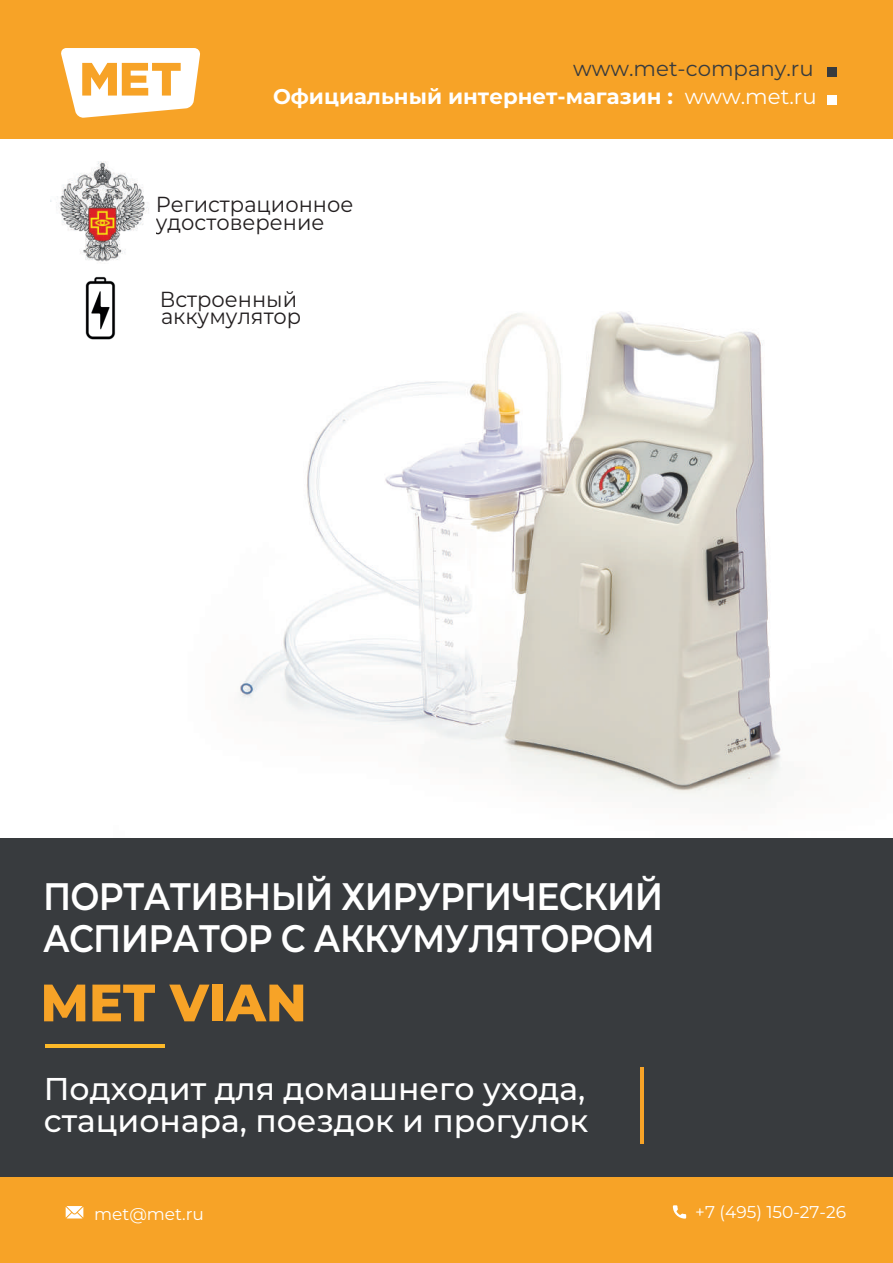
<style>
.page{position:relative;width:893px;height:1263px;background:#fff}
.page>*{position:absolute;margin:0;border:0;box-sizing:border-box;transform-origin:0 0}
.t1{font:800 52.5px "Montserrat";color:#f7a327}
.t2{font:600 38.25px/41.4px "Montserrat";letter-spacing:-.02em;color:#fff;scale:.9 1}
.t3{font:500 31.5px/31.5px "Montserrat";color:#fff}
.t4{font:21.75px/17.7px "Montserrat";color:#231f20}
.t5{font:700 21.3px/28.3px "Montserrat";color:#fff;text-align:right}
.t6{font:16.95px "Montserrat";color:#fff}
.s1{font-weight:400;color:#383b3e}
.s2{font-weight:400}
</style>
<div class="page">
<div style="left:0;top:0;width:893px;height:139px;background:#f7a327"></div>
<div style="left:827px;top:67px;width:10px;height:10px;background:#383b3e"></div>
<div style="left:828px;top:95px;width:9px;height:9px;background:#fff"></div>
<div style="left:0;top:838px;width:893px;height:415px;background:#383b3e"></div>
<div style="left:0;top:1178px;width:893px;height:85px;background:#f7a327"></div>
<svg style="left:61px;top:48px;width:139px;height:70px"></svg>
<svg style="left:673px;top:1205px;width:13px;height:13px"></svg>
<svg style="left:66px;top:1206px;width:17px;height:12px"></svg>
<hr style="left:640px;top:1067px;width:4px;height:76px;background:#f7a327">
<hr style="left:46px;top:1045px;width:119px;height:3px;background:#fdb928">
<img style="left:240px;top:312px;width:541px;height:487px">
<img style="left:85px;top:276px;width:31px;height:64px">
<img style="left:51px;top:162px;width:98px;height:100px">
<p class="t5" style="left:273px;top:54px;width:545px"><span class="s1">www.met-company.ru<br></span>Официальный интернет-магазин : <span class="s2">www.met.ru</span></p>
<p class="t4" style="left:156px;top:195px;width:199px">Регистрационное удостоверение</p>
<p class="t4" style="left:160px;top:290px;width:143px">Встроенный аккумулятор</p>
<h2 class="t2" style="left:43px;top:875px;width:691px">ПОРТАТИВНЫЙ ХИРУРГИЧЕСКИЙ<br>АСПИРАТОР С АККУМУЛЯТОРОМ</h2>
<h1 class="t1" style="left:40px;top:968px;width:268px">MET VIAN</h1>
<h3 class="t3" style="left:44px;top:1073px;width:546px">Подходит для домашнего ухода, стационара, поездок и прогулок</h3>
<p class="t6" style="left:94px;top:1202px;width:111px">met@met.ru</p>
<p class="t6" style="left:695px;top:1200px;width:152px">+7 (495) 150-27-26</p>
</div>
